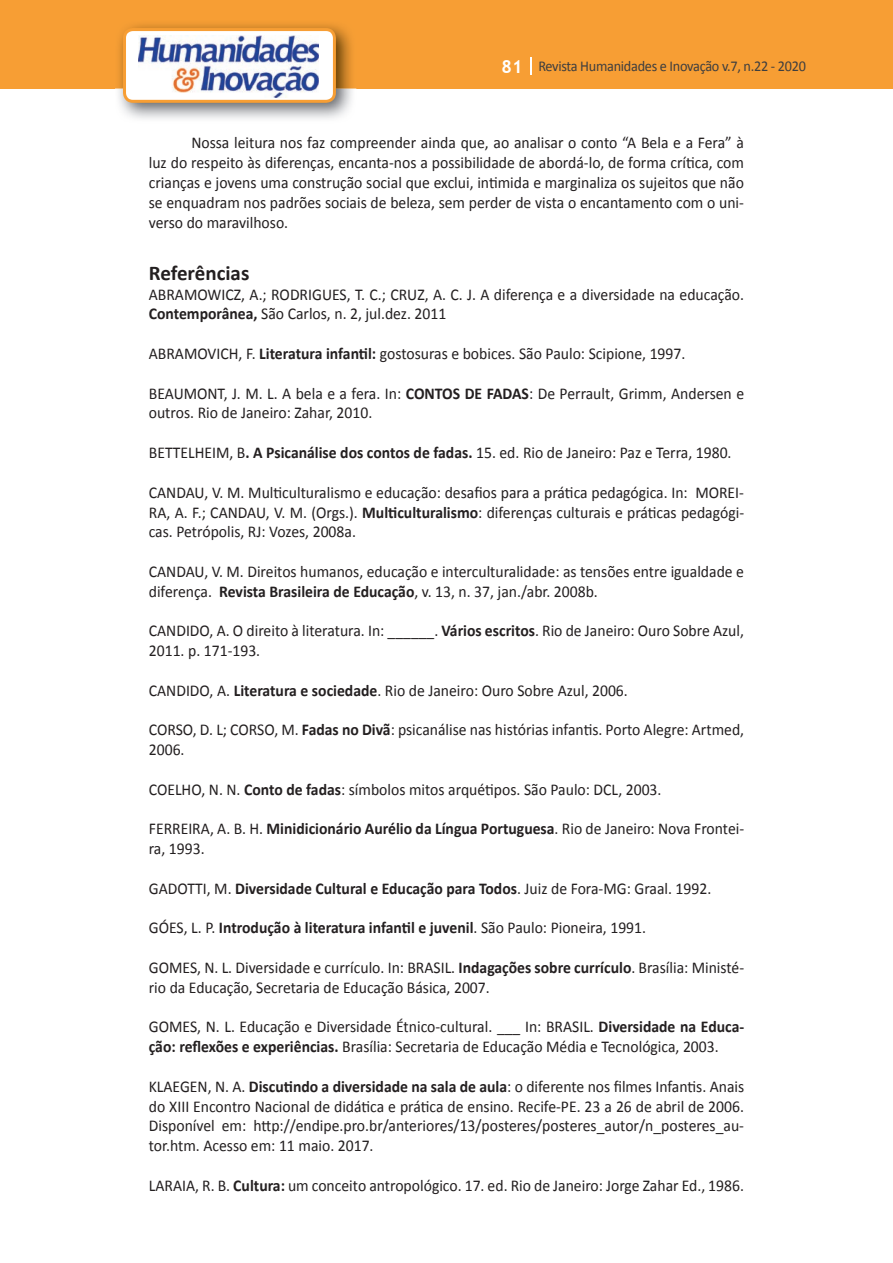
<style>
.page{position:relative;width:893px;height:1263px;background:#fff}
.page>*{position:absolute;margin:0;border:0;box-sizing:border-box;transform-origin:0 0}
.t1{font:700 21px "Calibri";color:#231f20}
.t2{font:16.5px/19.8px "Calibri";color:#231f20;scale:.95 1}
.t3{font:700 16.5px "Calibri";color:#231f20;scale:.95 1}
.t4{font:15px "Calibri";letter-spacing:-.02em;color:#3e3e3f;scale:.95 1}
.s1{font-family:"Trebuchet MS";font-weight:700;font-size:18px;color:#fff}
.s2{font-weight:700}
.s3{font-weight:400}
</style>
<div class="page">
<div style="left:0;top:0;width:893px;height:88px;background:#f79e34"></div>
<svg style="left:530px;top:57px;width:2px;height:18px"></svg>
<img style="left:115px;top:24px;width:241px;height:95px">
<svg style="left:123px;top:28px;width:213px;height:75px"></svg>
<p class="t4" style="left:501px;top:57px;width:322px"><span class="s1">81</span> Revista Humanidades e Inovação v.7, n.22 - 2020</p>
<p class="t2" style="left:149px;top:133px;width:628px;text-align:justify;text-indent:43px">Nossa leitura nos faz compreender ainda que, ao analisar o conto “A Bela e a Fera” à luz do respeito às diferenças, encanta-nos a possibilidade de abordá-lo, de forma crítica, com crianças e jovens uma construção social que exclui, intimida e marginaliza os sujeitos que não se enquadram nos padrões sociais de beleza, sem perder de vista o encantamento com o uni&shy;verso do maravilhoso.</p>
<p class="t1" style="left:149px;top:259px;width:102px">Referências</p>
<p class="t2" style="left:149px;top:284px;width:628px">ABRAMOWICZ, A.; RODRIGUES, T. C.; CRUZ, A. C. J. A diferença e a diversidade na educação.<br><span class="s2">Contemporânea,</span> São Carlos, n. 2, jul.dez. 2011</p>
<p class="t2" style="left:149px;top:344px;width:566px">ABRAMOVICH, F. <span class="s2">Literatura infantil:</span> gostosuras e bobices. São Paulo: Scipione, 1997.</p>
<p class="t2" style="left:149px;top:383px;width:628px">BEAUMONT, J. M. L. A bela e a fera. In: <span class="s2">CONTOS DE FADAS</span>: De Perrault, Grimm, Andersen e outros. Rio de Janeiro: Zahar, 2010.</p>
<p class="t2" style="left:149px;top:443px;width:615px">BETTELHEIM, B<span class="s2">. A Psicanálise dos contos de fadas.</span> 15. ed. Rio de Janeiro: Paz e Terra, 1980.</p>
<p class="t2" style="left:149px;top:482px;width:628px;text-align:justify">CANDAU, V. M. Multiculturalismo e educação: desafios para a prática pedagógica. In: MOREI-RA, A. F.; CANDAU, V. M. (Orgs.). <span class="s2">Multiculturalismo</span>: diferenças culturais e práticas pedagógi&shy;cas. Petrópolis, RJ: Vozes, 2008a.</p>
<p class="t2" style="left:149px;top:562px;width:628px">CANDAU, V. M. Direitos humanos, educação e interculturalidade: as tensões entre igualdade e diferença. <span class="s2">Revista Brasileira de Educação</span>, v. 13, n. 37, jan./abr. 2008b.</p>
<p class="t2" style="left:149px;top:621px;width:628px">CANDIDO, A. O direito à literatura. In: ______. <span class="s2">Vários escritos</span>. Rio de Janeiro: Ouro Sobre Azul,<br>2011. p. 171-193.</p>
<p class="t2" style="left:149px;top:680px;width:506px">CANDIDO, A. <span class="s2">Literatura e sociedade</span>. Rio de Janeiro: Ouro Sobre Azul, 2006.</p>
<p class="t2" style="left:149px;top:720px;width:628px">CORSO, D. L; CORSO, M. <span class="s2">Fadas no Divã</span>: psicanálise nas histórias infantis. Porto Alegre: Artmed,<br>2006.</p>
<p class="t2" style="left:149px;top:779px;width:541px">COELHO, N. N. <span class="s2">Conto de fadas</span>: símbolos mitos arquétipos. São Paulo: DCL, 2003.</p>
<p class="t2" style="left:149px;top:819px;width:628px">FERREIRA, A. B. H. <span class="s2">Minidicionário Aurélio da Língua Portuguesa</span>. Rio de Janeiro: Nova Frontei&shy;ra, 1993.</p>
<p class="t3" style="left:149px;top:878px;width:594px"><span class="s3">GADOTTI, M.</span> Diversidade Cultural e Educação para Todos<span class="s3">. Juiz de Fora-MG: Graal. 1992.</span></p>
<p class="t3" style="left:149px;top:917px;width:525px"><span class="s3">GÓES, L. P.</span> Introdução à literatura infantil e juvenil<span class="s3">. São Paulo: Pioneira, 1991.</span></p>
<p class="t2" style="left:149px;top:958px;width:628px">GOMES, N. L. Diversidade e currículo. In: BRASIL. <span class="s2">Indagações sobre currículo</span>. Brasília: Ministé&shy;rio da Educação, Secretaria de Educação Básica, 2007.</p>
<p class="t2" style="left:149px;top:1017px;width:628px">GOMES, N. L. Educação e Diversidade Étnico-cultural. ___ In: BRASIL. <span class="s2">Diversidade na Educa&shy;ção: reflexões e experiências.</span> Brasília: Secretaria de Educação Média e Tecnológica, 2003.</p>
<p class="t2" style="left:149px;top:1076px;width:628px;text-align:justify">KLAEGEN, N. A. <span class="s2">Discutindo a diversidade na sala de aula</span>: o diferente nos filmes Infantis. Anais do XIII Encontro Nacional de didática e prática de ensino. Recife-PE. 23 a 26 de abril de 2006.<br>Disponível em: http://endipe.pro.br/anteriores/13/posteres/posteres_autor/n_posteres_au&shy;tor.htm. Acesso em: 11 maio. 2017.</p>
<p class="t2" style="left:149px;top:1175px;width:628px">LARAIA, R. B. <span class="s2">Cultura:</span> um conceito antropológico. 17. ed. Rio de Janeiro: Jorge Zahar Ed., 1986.</p>
</div>
